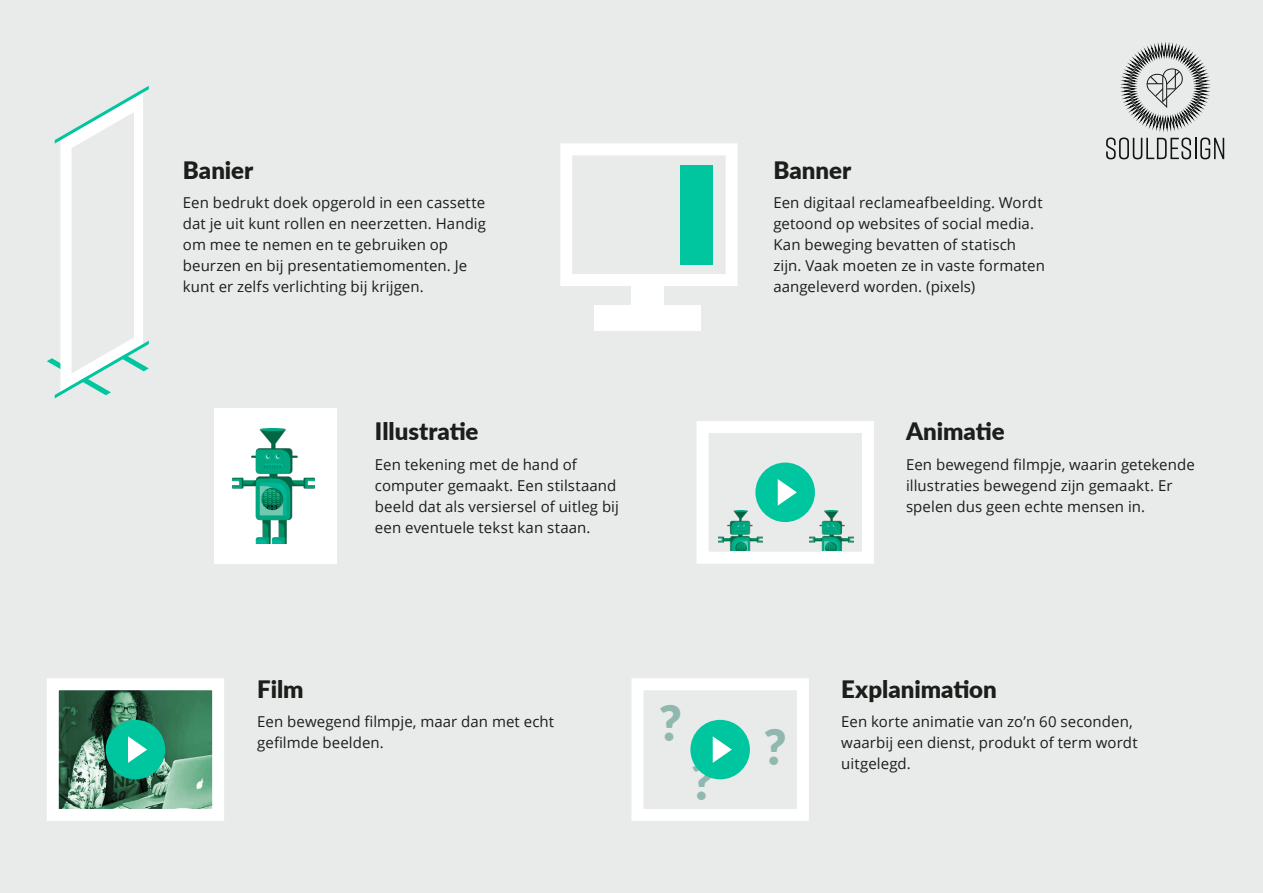
<style>
.page{position:relative;width:1263px;height:893px;background:#e8ebe9}
.page>*{position:absolute;margin:0;border:0;box-sizing:border-box;transform-origin:0 0}
.t1{font:900 49.2px "Lato";color:#91b8ae}
.t2{font:900 24px "Lato";color:#1d1d1b}
.t3{font:15px/21px "Open Sans";letter-spacing:.005em;color:#1d1d1b}
</style>
<div class="page">
<svg style="left:1106px;top:138px;width:118px;height:21px"></svg>
<svg style="left:1120px;top:43px;width:90px;height:89px"></svg>
<svg style="left:47px;top:85px;width:102px;height:314px"></svg>
<div style="left:560px;top:143px;width:178px;height:143px;background:#e8ebe9;border:12px solid #fff"></div>
<div style="left:631px;top:279px;width:33px;height:26px;background:#fff"></div>
<div style="left:594px;top:305px;width:107px;height:25px;background:#fff"></div>
<div style="left:680px;top:165px;width:33px;height:99px;background:#00c69f"></div>
<img style="left:60px;top:691px;width:151px;height:117px">
<div style="left:47px;top:678px;width:177px;height:143px;border:12px solid #fff"></div>
<div style="left:106px;top:720px;width:59px;height:59px;background:#00c69f;border-radius:50%"></div>
<svg style="left:128px;top:736px;width:19px;height:27px"></svg>
<div style="left:631px;top:678px;width:178px;height:143px;background:#e8ebe9;border:12px solid #fff"></div>
<div style="left:214px;top:408px;width:123px;height:156px;background:#fff"></div>
<img style="left:232px;top:428px;width:83px;height:116px">
<div style="left:696px;top:421px;width:178px;height:143px;background:#e8ebe9;border:12px solid #fff"></div>
<div style="left:755px;top:463px;width:60px;height:59px;background:#00c69f;border-radius:50%"></div>
<svg style="left:778px;top:479px;width:19px;height:27px"></svg>
<img style="left:809px;top:510px;width:44px;height:40px">
<img style="left:718px;top:510px;width:44px;height:40px">
<div style="left:690px;top:720px;width:60px;height:59px;background:#00c69f;border-radius:50%"></div>
<svg style="left:713px;top:736px;width:19px;height:27px"></svg>
<h2 class="t2" style="left:183px;top:152px;width:72px">Banier</h2>
<p class="t3" style="left:183px;top:192px;width:305px">Een bedrukt doek opgerold in een cassette dat je uit kunt rollen en neerzetten. Handig om mee te nemen en te gebruiken op beurzen en bij presentatiemomenten. Je kunt er zelfs verlichting bij krijgen.</p>
<h2 class="t2" style="left:375px;top:413px;width:105px">Illustratie</h2>
<p class="t3" style="left:375px;top:453px;width:246px">Een tekening met de hand of computer gemaakt. Een stilstaand beeld dat als versiersel of uitleg bij een eventuele tekst kan staan.</p>
<h2 class="t2" style="left:773px;top:152px;width:79px">Banner</h2>
<p class="t3" style="left:773px;top:192px;width:273px">Een digitaal reclameafbeelding. Wordt getoond op websites of social media.<br>Kan beweging bevatten of statisch zijn. Vaak moeten ze in vaste formaten aangeleverd worden. (pixels)</p>
<h2 class="t2" style="left:906px;top:413px;width:100px">Animatie</h2>
<p class="t3" style="left:906px;top:453px;width:290px">Een bewegend filmpje, waarin getekende illustraties bewegend zijn gemaakt. Er spelen dus geen echte mensen in.</p>
<h2 class="t2" style="left:257px;top:671px;width:48px">Film</h2>
<p class="t3" style="left:257px;top:711px;width:298px">Een bewegend filmpje, maar dan met echt gefilmde beelden.</p>
<h1 class="t1" style="left:659px;top:686px;width:25px">?</h1>
<h1 class="t1" style="left:691px;top:745px;width:25px">?</h1>
<h1 class="t1" style="left:764px;top:710px;width:25px">?</h1>
<h2 class="t2" style="left:841px;top:671px;width:157px">Explanimation</h2>
<p class="t3" style="left:841px;top:711px;width:298px">Een korte animatie van zo’n 60 seconden, waarbij een dienst, produkt of term wordt uitgelegd.</p>
</div>
